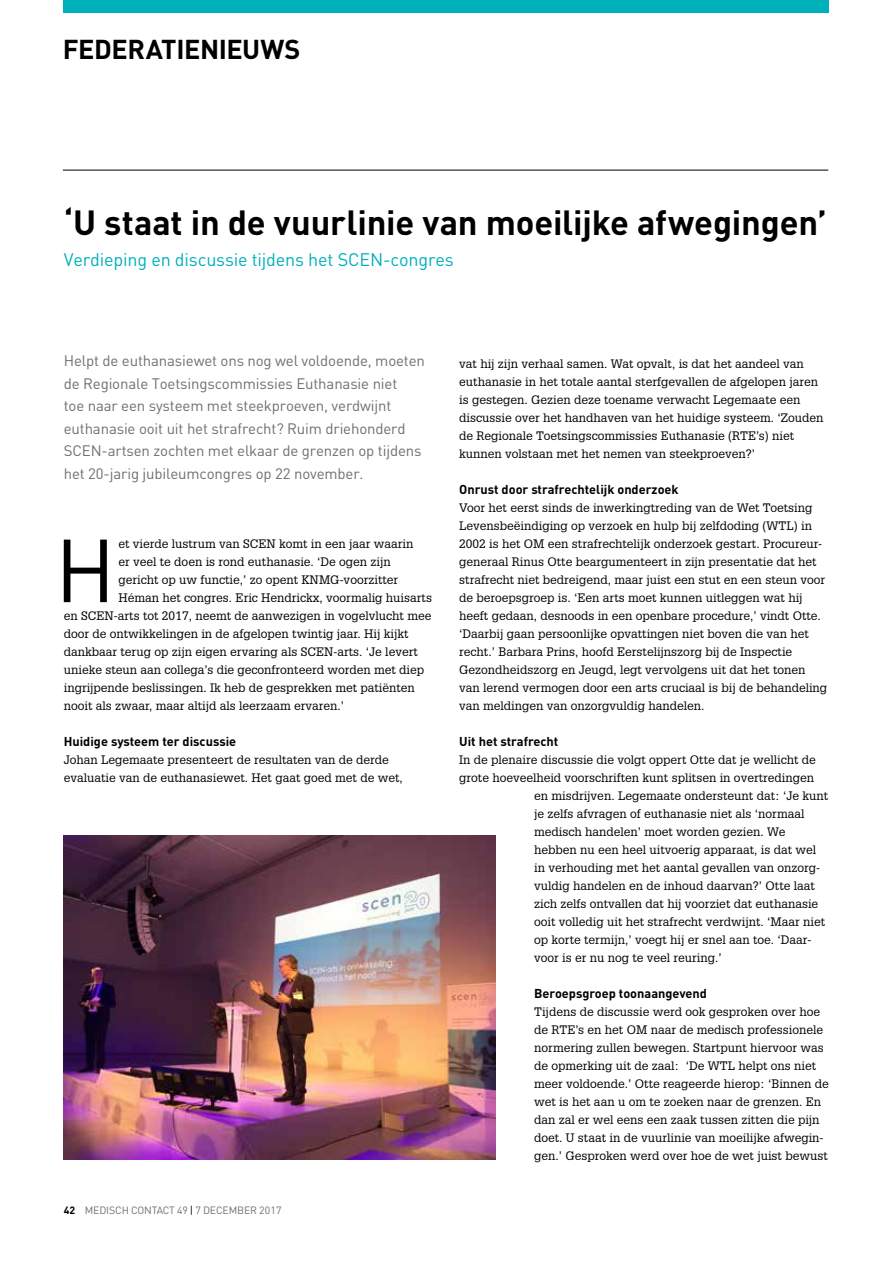
<style>
.page{position:relative;width:893px;height:1263px;background:#fff}
.page>*{position:absolute;margin:0;border:0;box-sizing:border-box;transform-origin:0 0}
.t1{font:87.9px "DINOT";color:#000}
.t2{font:700 34.5px "DINOT";letter-spacing:-.005em;color:#000}
.t3{font:700 27px "DINOT";letter-spacing:-.015em;color:#000}
.t4{font:18px "DINOT";letter-spacing:-.01em;color:#00b1bb}
.t5{font:15px/22.5px "DINOT";letter-spacing:-.01em;color:#706f6f}
.t6{font:700 12.75px "DINOT";color:#000}
.t7{font:12px/18px "Glypha LT Std";color:#000}
.t8{font:10.5px "DINOT";letter-spacing:-.015em;color:#706f6f}
.s1{font-weight:700;color:#000}
.s2{color:#000}
</style>
<div class="page">
<div style="left:64px;top:0;width:765px;height:13px;background:#00b1bb"></div>
<hr style="left:63px;top:170px;width:765px;height:1px;background:#000">
<img style="left:63px;top:836px;width:433px;height:324px">
<h3 class="t3" style="left:63px;top:32px;width:239px">FEDERATIENIEUWS</h3>
<h2 class="t2" style="left:64px;top:200px;width:764px">‘U staat in de vuurlinie van moeilijke afwegingen’</h2>
<h3 class="t4" style="left:64px;top:248px;width:391px">Verdieping en discussie tijdens het SCEN-congres</h3>
<p class="t5" style="left:64px;top:349px;width:363px">Helpt de euthanasiewet ons nog wel voldoende, moeten de Regionale Toetsingscommissies Euthanasie niet<br>toe naar een systeem met steekproeven, verdwijnt euthanasie ooit uit het strafrecht? Ruim driehonderd SCEN-artsen zochten met elkaar de grenzen op tijdens het 20-jarig jubileumcongres op 22 november.</p>
<h1 class="t1" style="left:55px;top:515px;width:63px">H</h1>
<p class="t7" style="left:118px;top:535px;width:296px">et vierde lustrum van SCEN komt in een jaar waarin</p>
<p class="t7" style="left:118px;top:553px;width:274px">er veel te doen is rond euthanasie. ‘De ogen zijn</p>
<p class="t7" style="left:118px;top:571px;width:281px">gericht op uw functie,’ zo opent KNMG-voorzitter</p>
<p class="t7" style="left:118px;top:589px;width:315px">Héman het congres. Eric Hendrickx, voormalig huisarts</p>
<p class="t7" style="left:64px;top:607px;width:369px">en SCEN-arts tot 2017, neemt de aanwezigen in vogelvlucht mee</p>
<p class="t7" style="left:64px;top:625px;width:346px">door de ontwikkelingen in de afgelopen twintig jaar. Hij kijkt</p>
<p class="t7" style="left:64px;top:643px;width:356px">dankbaar terug op zijn eigen ervaring als SCEN-arts. ‘Je levert</p>
<p class="t7" style="left:64px;top:661px;width:362px">unieke steun aan collega’s die geconfronteerd worden met diep</p>
<p class="t7" style="left:64px;top:679px;width:353px">ingrijpende beslissingen. Ik heb de gesprekken met patiënten</p>
<p class="t7" style="left:64px;top:697px;width:282px">nooit als zwaar, maar altijd als leerzaam ervaren.’</p>
<p class="t6" style="left:64px;top:733px;width:174px">Huidige systeem ter discussie</p>
<p class="t7" style="left:64px;top:751px;width:340px">Johan Legemaate presenteert de resultaten van de derde evaluatie van de euthanasiewet. Het gaat goed met de wet,</p>
<p class="t8" style="left:64px;top:1204px;width:219px"><span class="s1">42</span> MEDISCH CONTACT 49 <span class="s2">|</span> 7 DECEMBER 2017</p>
<p class="t7" style="left:459px;top:355px;width:366px">vat hij zijn verhaal samen. Wat opvalt, is dat het aandeel van euthanasie in het totale aantal sterfgevallen de afgelopen jaren is gestegen. Gezien deze toename verwacht Legemaate een discussie over het handhaven van het huidige systeem. ‘Zouden de Regionale Toetsingscommissies Euthanasie (RTE’s) niet kunnen volstaan met het nemen van steekproeven?’</p>
<p class="t6" style="left:459px;top:481px;width:221px">Onrust door strafrechtelijk onderzoek</p>
<p class="t7" style="left:459px;top:499px;width:369px">Voor het eerst sinds de inwerkingtreding van de Wet Toetsing Levensbeëindiging op verzoek en hulp bij zelfdoding (WTL) in 2002 is het OM een strafrechtelijk onderzoek gestart. Procureur&shy;generaal Rinus Otte beargumenteert in zijn presentatie dat het strafrecht niet bedreigend, maar juist een stut en een steun voor de beroepsgroep is. ‘Een arts moet kunnen uitleggen wat hij heeft gedaan, desnoods in een openbare procedure,’ vindt Otte. ‘Daarbij gaan persoonlijke opvattingen niet boven die van het recht.’ Barbara Prins, hoofd Eerstelijnszorg bij de Inspectie Gezondheidszorg en Jeugd, legt vervolgens uit dat het tonen van lerend vermogen door een arts cruciaal is bij de behandeling van meldingen van onzorgvuldig handelen.</p>
<p class="t6" style="left:459px;top:733px;width:101px">Uit het strafrecht</p>
<p class="t7" style="left:459px;top:751px;width:358px">In de plenaire discussie die volgt oppert Otte dat je wellicht de</p>
<p class="t7" style="left:459px;top:769px;width:356px">grote hoeveelheid voorschriften kunt splitsen in overtredingen</p>
<p class="t7" style="left:534px;top:787px;width:296px">en misdrijven. Legemaate ondersteunt dat: ‘Je kunt</p>
<p class="t7" style="left:534px;top:805px;width:272px">je zelfs afvragen of euthanasie niet als ‘normaal</p>
<p class="t7" style="left:534px;top:823px;width:253px">medisch handelen’ moet worden gezien. We</p>
<p class="t7" style="left:534px;top:841px;width:284px">hebben nu een heel uitvoerig apparaat, is dat wel</p>
<p class="t7" style="left:534px;top:859px;width:287px">in verhouding met het aantal gevallen van onzorg-</p>
<p class="t7" style="left:534px;top:877px;width:282px">vuldig handelen en de inhoud daarvan?’ Otte laat</p>
<p class="t7" style="left:534px;top:895px;width:286px">zich zelfs ontvallen dat hij voorziet dat euthanasie</p>
<p class="t7" style="left:534px;top:913px;width:292px">ooit volledig uit het strafrecht verdwijnt. ‘Maar niet</p>
<p class="t7" style="left:534px;top:931px;width:279px">op korte termijn,’ voegt hij er snel aan toe. ‘Daar-</p>
<p class="t7" style="left:534px;top:949px;width:189px">voor is er nu nog te veel reuring.’</p>
<p class="t6" style="left:534px;top:985px;width:174px">Beroepsgroep toonaangevend</p>
<p class="t7" style="left:534px;top:1003px;width:296px">Tijdens de discussie werd ook gesproken over hoe de RTE’s en het OM naar de medisch professionele normering zullen bewegen. Startpunt hiervoor was de opmerking uit de zaal: ‘De WTL helpt ons niet meer voldoende.’ Otte reageerde hierop: ‘Binnen de wet is het aan u om te zoeken naar de grenzen. En dan zal er wel eens een zaak tussen zitten die pijn doet. U staat in de vuurlinie van moeilijke afwegin&shy;gen.’ Gesproken werd over hoe de wet juist bewust</p>
</div>
